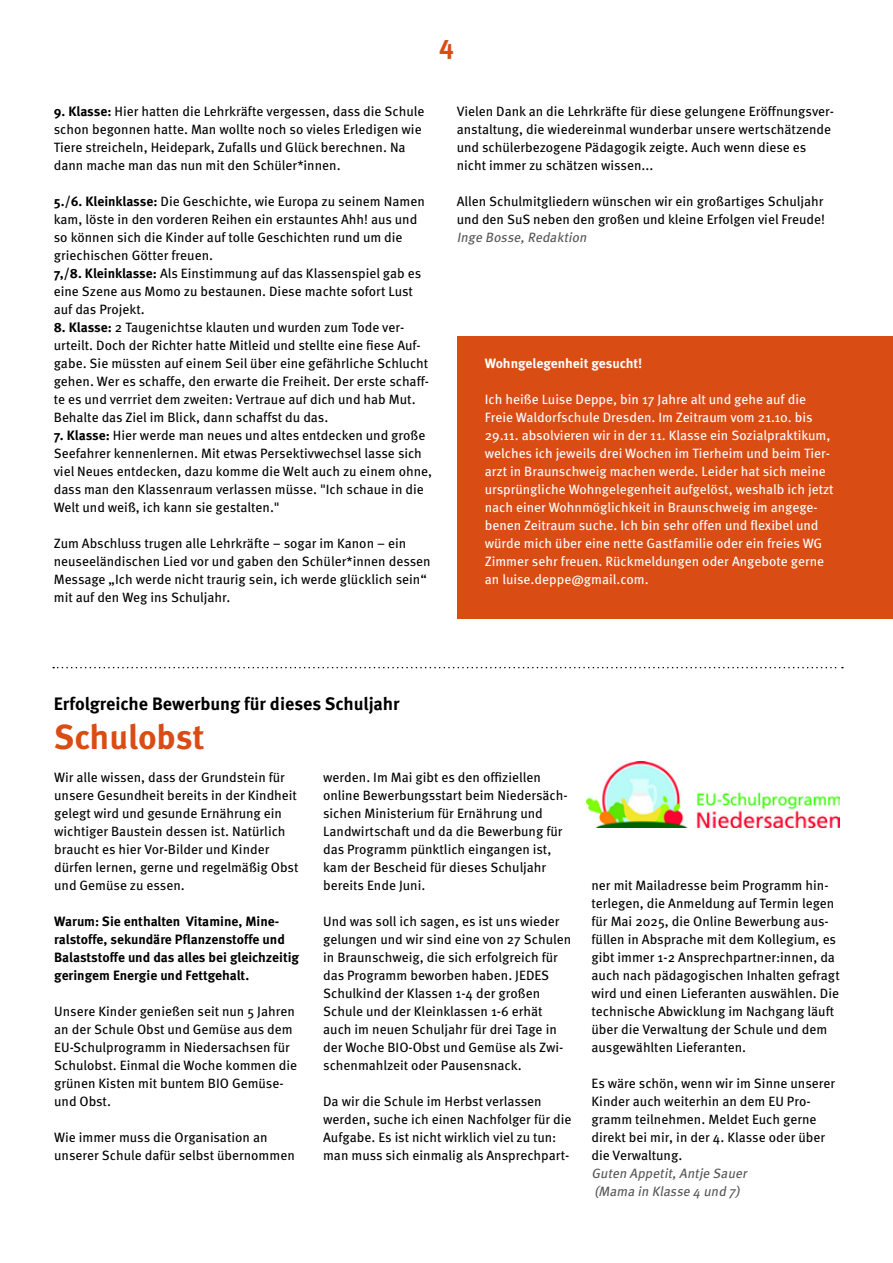
<style>
.page{position:relative;width:893px;height:1263px;background:#fff}
.page>*{position:absolute;margin:0;border:0;box-sizing:border-box;transform-origin:0 0}
.t1{font:700 34.5px "Meta Hebrew";letter-spacing:-.005em;color:#d94d15}
.t2{font:700 27px "Meta Hebrew";color:#d94d15}
.t3{font:700 18px "Meta Hebrew";letter-spacing:-.005em;color:#000}
.t4{font:13.5px/18px "Meta Hebrew";color:#000}
.t5{font:13.5px/18px "Meta Hebrew";color:#fff}
.t6{font:700 13.5px/18px "Meta Hebrew";color:#000}
.t7{font:italic 13.5px/18px "Meta Hebrew";color:#575756}
.t8{font:700 13.5px "Meta Hebrew";letter-spacing:-.005em;color:#fff}
.s1{font-weight:700}
</style>
<div class="page">
<img style="left:587px;top:761px;width:252px;height:66px">
<div style="left:457px;top:336px;width:436px;height:283px;background:#d94d15"></div>
<svg style="left:53px;top:667px;width:790px;height:1px"></svg>
<h2 class="t2" style="left:439px;top:28px;width:16px">4</h2>
<p class="t4" style="left:54px;top:103px;width:372px"><span class="s1">9. Klasse:</span> Hier hatten die Lehrkräfte vergessen, dass die Schule schon begonnen hatte. Man wollte noch so vieles Erledigen wie Tiere streicheln, Heidepark, Zufalls und Glück berechnen. Na dann mache man das nun mit den Schüler*innen.</p>
<p class="t4" style="left:54px;top:193px;width:373px"><span class="s1">5./6. Kleinklasse:</span> Die Geschichte, wie Europa zu seinem Namen kam, löste in den vorderen Reihen ein erstauntes Ahh! aus und so können sich die Kinder auf tolle Geschichten rund um die griechischen Götter freuen.<br><span class="s1">7,/8. Kleinklasse:</span> Als Einstimmung auf das Klassenspiel gab es eine Szene aus Momo zu bestaunen. Diese machte sofort Lust auf das Projekt.</p>
<p class="t4" style="left:54px;top:319px;width:377px"><span class="s1">8. Klasse:</span> 2 Taugenichtse klauten und wurden zum Tode ver&shy;urteilt. Doch der Richter hatte Mitleid und stellte eine fiese Auf&shy;gabe. Sie müssten auf einem Seil über eine gefährliche Schlucht gehen. Wer es schaffe, den erwarte die Freiheit. Der erste schaff&shy;te es und verrriet dem zweiten: Vertraue auf dich und hab Mut.<br>Behalte das Ziel im Blick, dann schaffst du das.</p>
<p class="t4" style="left:54px;top:427px;width:380px"><span class="s1">7. Klasse:</span> Hier werde man neues und altes entdecken und große Seefahrer kennenlernen. Mit etwas Persektivwechsel lasse sich viel Neues entdecken, dazu komme die Welt auch zu einem ohne, dass man den Klassenraum verlassen müsse. "Ich schaue in die Welt und weiß, ich kann sie gestalten."</p>
<p class="t4" style="left:54px;top:535px;width:378px">Zum Abschluss trugen alle Lehrkräfte – sogar im Kanon – ein neuseeländischen Lied vor und gaben den Schüler*innen dessen Message „Ich werde nicht traurig sein, ich werde glücklich sein“ mit auf den Weg ins Schuljahr.</p>
<p class="t4" style="left:457px;top:103px;width:379px">Vielen Dank an die Lehrkräfte für diese gelungene Eröffnungsver&shy;anstaltung, die wiedereinmal wunderbar unsere wertschätzende und schülerbezogene Pädagogik zeigte. Auch wenn diese es nicht immer zu schätzen wissen...</p>
<p class="t4" style="left:457px;top:193px;width:370px">Allen Schulmitgliedern wünschen wir ein großartiges Schuljahr und den SuS neben den großen und kleine Erfolgen viel Freude!</p>
<p class="t7" style="left:457px;top:229px;width:135px">Inge Bosse,Redaktion</p>
<p class="t8" style="left:485px;top:355px;width:159px">Wohngelegenheit gesucht!</p>
<p class="t5" style="left:485px;top:391px;width:350px">Ich heiße Luise Deppe, bin 17 Jahre alt und gehe auf die Freie Waldorfschule Dresden. Im Zeitraum vom 21.10. bis 29.11. absolvieren wir in der 11. Klasse ein Sozialpraktikum, welches ich jeweils drei Wochen im Tierheim und beim Tier&shy;arzt in Braunschweig machen werde. Leider hat sich meine ursprüngliche Wohngelegenheit aufgelöst, weshalb ich jetzt nach einer Wohnmöglichkeit in Braunschweig im angege&shy;benen Zeitraum suche. Ich bin sehr offen und flexibel und würde mich über eine nette Gastfamilie oder ein freies WG Zimmer sehr freuen. Rückmeldungen oder Angebote gerne an luise.deppe@gmail.com.</p>
<h3 class="t3" style="left:54px;top:692px;width:347px">Erfolgreiche Bewerbung für dieses Schuljahr</h3>
<h1 class="t1" style="left:54px;top:715px;width:152px">Schulobst</h1>
<p class="t4" style="left:54px;top:769px;width:246px">Wir alle wissen, dass der Grundstein für unsere Gesundheit bereits in der Kindheit gelegt wird und gesunde Ernährung ein wichtiger Baustein dessen ist. Natürlich braucht es hier Vor-Bilder und Kinder dürfen lernen, gerne und regelmäßig Obst und Gemüse zu essen.</p>
<p class="t6" style="left:54px;top:912px;width:246px">Warum: Sie enthalten Vitamine, Mine&shy;ralstoffe, sekundäre Pflanzenstoffe und Balaststoffe und das alles bei gleichzeitig geringem Energie und Fettgehalt.</p>
<p class="t4" style="left:54px;top:1003px;width:245px">Unsere Kinder genießen seit nun 5 Jahren an der Schule Obst und Gemüse aus dem EU-Schulprogramm in Niedersachsen für Schulobst. Einmal die Woche kommen die grünen Kisten mit buntem BIO Gemüse&shy;und Obst.</p>
<p class="t4" style="left:54px;top:1129px;width:242px">Wie immer muss die Organisation an unserer Schule dafür selbst übernommen</p>
<p class="t4" style="left:323px;top:769px;width:246px">werden. Im Mai gibt es den offiziellen online Bewerbungsstart beim Niedersäch&shy;sichen Ministerium für Ernährung und Landwirtschaft und da die Bewerbung für das Programm pünktlich eingangen ist, kam der Bescheid für dieses Schuljahr bereits Ende Juni.</p>
<p class="t4" style="left:323px;top:912px;width:250px">Und was soll ich sagen, es ist uns wieder gelungen und wir sind eine von 27 Schulen in Braunschweig, die sich erfolgreich für das Programm beworben haben. JEDES Schulkind der Klassen 1-4 der großen Schule und der Kleinklassen 1-6 erhät auch im neuen Schuljahr für drei Tage in der Woche BIO-Obst und Gemüse als Zwi&shy;schenmahlzeit oder Pausensnack.</p>
<p class="t4" style="left:323px;top:1092px;width:250px">Da wir die Schule im Herbst verlassen werden, suche ich einen Nachfolger für die Aufgabe. Es ist nicht wirklich viel zu tun: man muss sich einmalig als Ansprechpart-</p>
<p class="t4" style="left:591px;top:876px;width:250px">ner mit Mailadresse beim Programm hin&shy;terlegen, die Anmeldung auf Termin legen für Mai 2025, die Online Bewerbung aus&shy;füllen in Absprache mit dem Kollegium, es gibt immer 1-2 Ansprechpartner:innen, da auch nach pädagogischen Inhalten gefragt wird und einen Lieferanten auswählen. Die technische Abwicklung im Nachgang läuft über die Verwaltung der Schule und dem ausgewählten Lieferanten.</p>
<p class="t4" style="left:591px;top:1074px;width:245px">Es wäre schön, wenn wir im Sinne unserer Kinder auch weiterhin an dem EU Pro&shy;gramm teilnehmen. Meldet Euch gerne direkt bei mir, in der 4. Klasse oder über die Verwaltung.</p>
<p class="t7" style="left:591px;top:1165px;width:160px">Guten Appetit,Antje Sauer (Mama in Klasse 4 und 7)</p>
</div>
